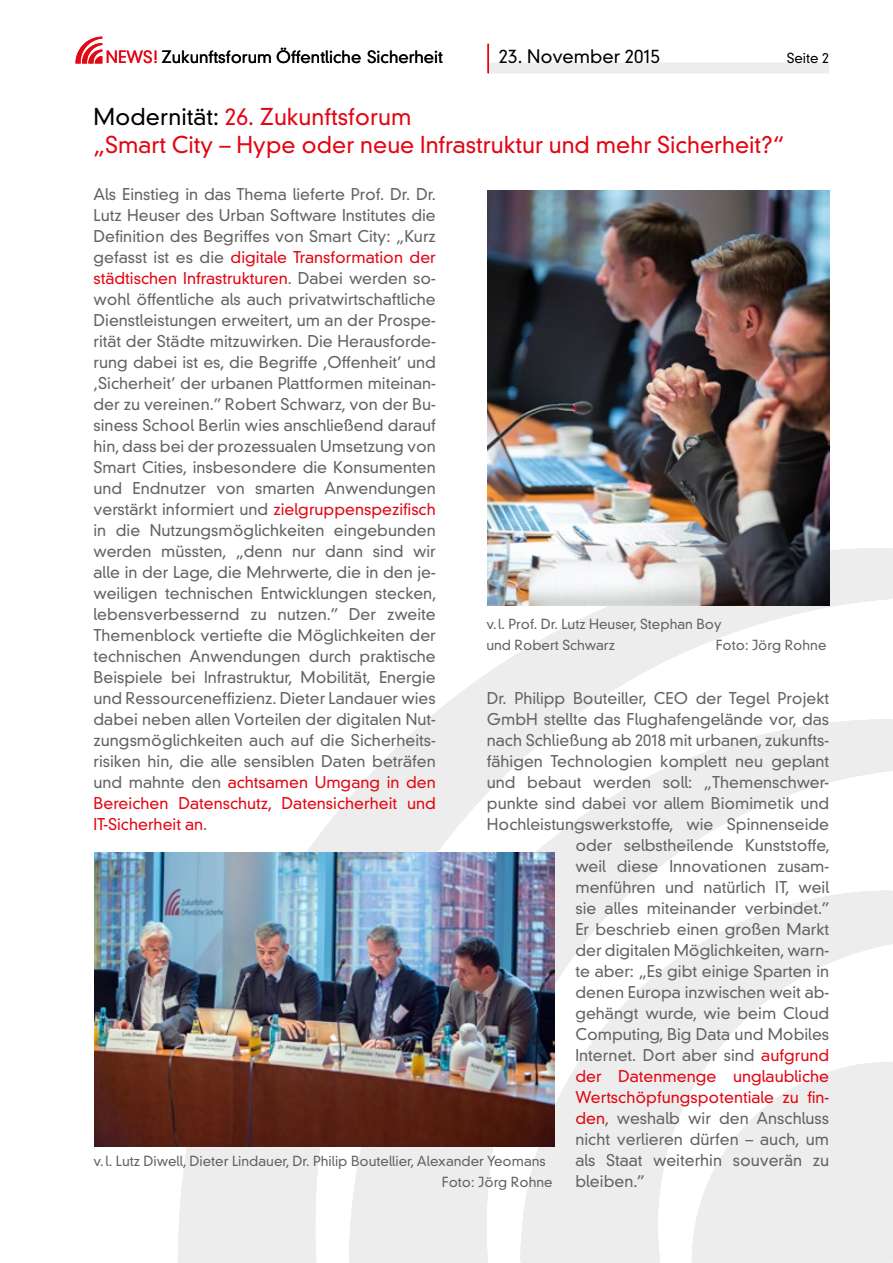
<style>
.page{position:relative;width:893px;height:1263px;background:#fff}
.page>*{position:absolute;margin:0;border:0;box-sizing:border-box;transform-origin:0 0}
.Überschrift_rot{font:300 22.5px/28.5px "DIN Neuzeit Grotesk";color:#e30613}
.t1{font:300 18px "DIN Neuzeit Grotesk";color:#000}
.t2{font:300 16.35px "DIN Neuzeit Grotesk";color:#000}
.Mengentext{font:300 15.75px/21px "DIN Neuzeit Grotesk";color:#646363;text-align:justify}
.Mengentext-2{font:300 15.75px "DIN Neuzeit Grotesk";color:#e30613}
.Bildunterschrift{font:300 13.5px/21px "DIN Neuzeit Grotesk";color:#646363}
.t3{font:300 13.5px "DIN Neuzeit Grotesk";color:#000}
.s1{color:#e30613}
.s2{color:#000}
</style>
<div class="page">
<svg style="left:178px;top:548px;width:715px;height:715px"></svg>
<svg style="left:349px;top:719px;width:544px;height:544px;fill:#ededed"></svg>
<svg style="left:521px;top:891px;width:372px;height:372px;fill:#ededed"></svg>
<svg style="left:691px;top:1062px;width:202px;height:201px"></svg>
<div style="left:489px;top:63px;width:340px;height:10px;background:#ededed"></div>
<svg style="left:75px;top:37px;width:27px;height:27px"></svg>
<hr style="left:487px;top:44px;width:2px;height:29px;background:#e30613">
<img style="left:487px;top:190px;width:343px;height:416px">
<img style="left:95px;top:853px;width:459px;height:293px">
<p class="t2" style="left:106px;top:47px;width:339px"><span class="s1">NEWS!</span> Zukunftsforum Öffentliche Sicherheit</p>
<p class="t1" style="left:499px;top:45px;width:163px">23. November 2015</p>
<p class="t3" style="left:787px;top:50px;width:44px">Seite 2</p>
<p class="Überschrift_rot" style="left:94px;top:103px;width:693px"><span class="s2">Modernität:</span> 26. Zukunftsforum<br>„Smart City – Hype oder neue Infrastruktur und mehr Sicherheit?“</p>
<p class="Mengentext" style="left:94px;top:184px;width:344px">Als Einstieg in das Thema lieferte Prof. Dr. Dr.<br>Lutz Heuser des Urban Software Institutes die Definition des Begriffes von Smart City: „Kurz gefasst ist es die <span class="s1">digitale Transformation der städtischen Infrastrukturen</span>. Dabei werden so&shy;wohl öffentliche als auch privatwirtschaftliche Dienstleistungen erweitert, um an der Prospe&shy;rität der Städte mitzuwirken. Die Herausforde&shy;rung dabei ist es, die Begriffe ‚Offenheit’ und ‚Sicherheit’ der urbanen Plattformen miteinan&shy;der zu vereinen.” Robert Schwarz, von der Bu&shy;siness School Berlin wies anschließend darauf hin, dass bei der prozessualen Umsetzung von Smart Cities, insbesondere die Konsumenten und Endnutzer von smarten Anwendungen verstärkt informiert und <span class="s1">zielgruppenspezifisch </span>in die Nutzungsmöglichkeiten eingebunden werden müssten, „denn nur dann sind wir alle in der Lage, die Mehrwerte, die in den je&shy;weiligen technischen Entwicklungen stecken, lebensverbessernd zu nutzen.” Der zweite Themenblock vertiefte die Möglichkeiten der technischen Anwendungen durch praktische Beispiele bei Infrastruktur, Mobilität, Energie und Ressourceneffizienz. Dieter Landauer wies dabei neben allen Vorteilen der digitalen Nut&shy;zungsmöglichkeiten auch auf die Sicherheits&shy;risiken hin, die alle sensiblen Daten beträfen und mahnte den <span class="s1">achtsamen Umgang in den Bereichen Datenschutz, Datensicherheit und IT-Sicherheit an</span>.</p>
<p class="Bildunterschrift" style="left:486px;top:614px;width:237px">v.l. Prof. Dr. Lutz Heuser, Stephan Boy und Robert Schwarz</p>
<p class="Bildunterschrift" style="left:716px;top:635px;width:112px">Foto: Jörg Rohne</p>
<p class="Mengentext" style="left:487px;top:688px;width:344px">Dr. Philipp Bouteiller, CEO der Tegel Projekt</p>
<p class="Mengentext" style="left:487px;top:709px;width:344px">GmbH stellte das Flughafengelände vor, das</p>
<p class="Mengentext" style="left:487px;top:730px;width:344px">nach Schließung ab 2018 mit urbanen, zukunfts-</p>
<p class="Mengentext" style="left:487px;top:751px;width:344px">fähigen Technologien komplett neu geplant</p>
<p class="Mengentext" style="left:487px;top:772px;width:344px">und bebaut werden soll: „Themenschwer-</p>
<p class="Mengentext" style="left:487px;top:793px;width:344px">punkte sind dabei vor allem Biomimetik und</p>
<p class="Mengentext" style="left:487px;top:814px;width:344px">Hochleistungswerkstoffe, wie Spinnenseide</p>
<p class="Mengentext" style="left:575px;top:835px;width:256px">oder selbstheilende Kunststoffe,</p>
<p class="Mengentext" style="left:575px;top:856px;width:255px">weil diese Innovationen zusam-</p>
<p class="Mengentext" style="left:575px;top:877px;width:255px">menführen und natürlich IT, weil</p>
<p class="Mengentext" style="left:575px;top:898px;width:256px">sie alles miteinander verbindet.”</p>
<p class="Mengentext" style="left:575px;top:919px;width:255px">Er beschrieb einen großen Markt</p>
<p class="Mengentext" style="left:575px;top:940px;width:255px">der digitalen Möglichkeiten, warn-</p>
<p class="Mengentext" style="left:575px;top:961px;width:255px">te aber: „Es gibt einige Sparten in</p>
<p class="Mengentext" style="left:575px;top:982px;width:255px">denen Europa inzwischen weit ab-</p>
<p class="Mengentext" style="left:575px;top:1003px;width:255px">gehängt wurde, wie beim Cloud</p>
<p class="Mengentext" style="left:575px;top:1024px;width:255px">Computing, Big Data und Mobiles</p>
<p class="Mengentext" style="left:575px;top:1045px;width:255px">Internet. Dort aber sind <span class="s1">aufgrund</span></p>
<p class="Mengentext-2" style="left:575px;top:1067px;width:255px">der Datenmenge unglaubliche</p>
<p class="Mengentext-2" style="left:575px;top:1088px;width:255px">Wertschöpfungspotentiale zu fin-</p>
<p class="Mengentext" style="left:575px;top:1108px;width:255px"><span class="s1">den</span>, weshalb wir den Anschluss</p>
<p class="Mengentext" style="left:575px;top:1129px;width:255px">nicht verlieren dürfen – auch, um</p>
<p class="Mengentext" style="left:575px;top:1150px;width:255px">als Staat weiterhin souverän zu</p>
<p class="Mengentext" style="left:575px;top:1171px;width:71px">bleiben.”</p>
<p class="Bildunterschrift" style="left:94px;top:1151px;width:454px">v.l. Lutz Diwell, Dieter Lindauer, Dr. Philip Boutellier, Alexander Yeomans</p>
<p class="Bildunterschrift" style="left:442px;top:1172px;width:112px">Foto: Jörg Rohne</p>
</div>
